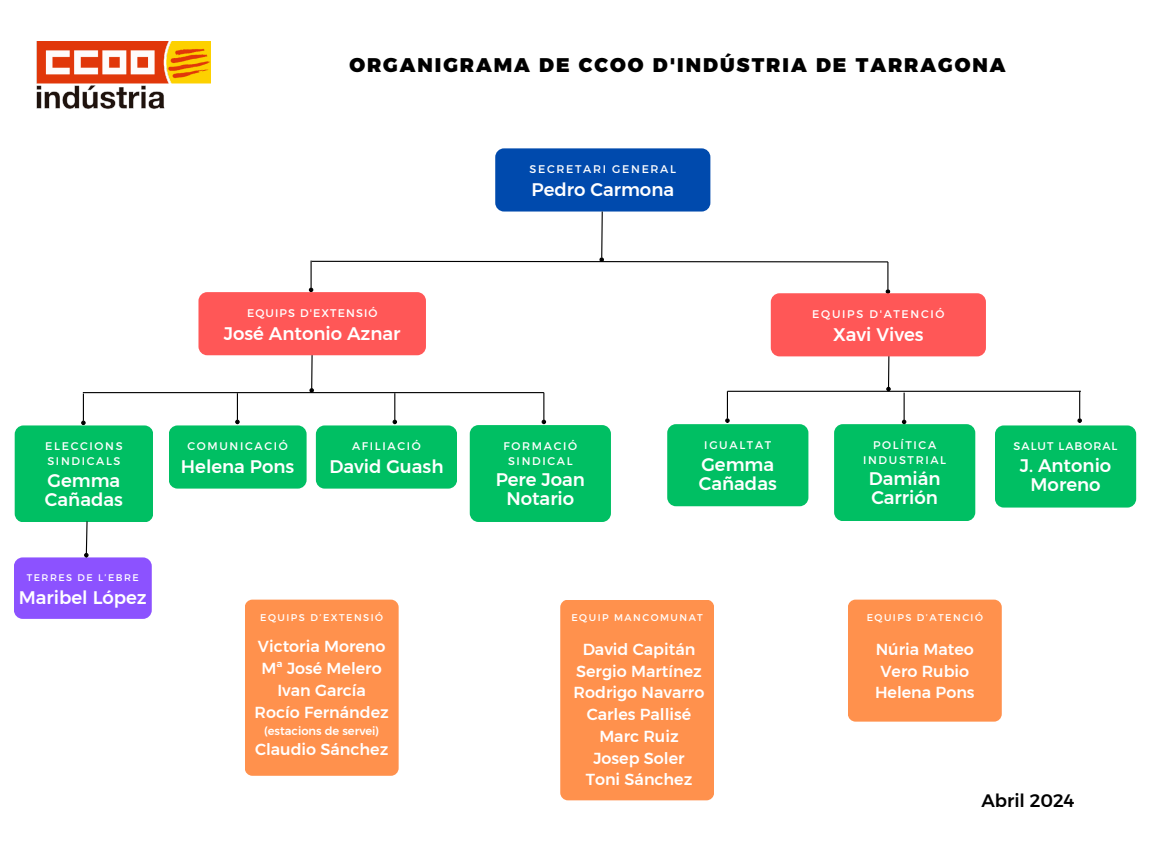
<style>
.page{position:relative;width:1152px;height:864px;background:#fff}
.page>*{position:absolute;margin:0;border:0;box-sizing:border-box;transform-origin:0 0}
.t1{font:19.65px "Kief Montaser Black";letter-spacing:.1em;color:#000}
.t2{font:18.15px/19.2px "Kief Montaser Medium";color:#fff}
.t3{font:18px "Kief Montaser Medium";color:#000}
.t4{font:15.9px/21.8px "Kief Montaser Medium";color:#fff;text-align:center}
.t5{font:11.4px "Kief Montaser Medium";color:#fff}
.t6{font:11.1px/14.9px "Montserrat";letter-spacing:.15em;color:#fff;text-align:center}
.t7{font:11.1px "Montserrat";letter-spacing:.095em;color:#fff}
.t8{font:11.1px "Montserrat";letter-spacing:.09em;color:#fff}
.t9{font:9.75px "Montserrat";letter-spacing:.15em;color:#fff}
.t10{font:9.6px "Montserrat";letter-spacing:.15em;color:#fff}
</style>
<div class="page">
<div style="left:495px;top:148px;width:215px;height:64px;background:#004aad;border-radius:9px"></div>
<img style="left:36px;top:41px;width:174px;height:68px">
<div style="left:15px;top:425px;width:138px;height:97px;background:#00bf63;border-radius:9px"></div>
<div style="left:169px;top:425px;width:138px;height:64px;background:#00bf63;border-radius:9px"></div>
<div style="left:316px;top:425px;width:141px;height:64px;background:#00bf63;border-radius:9px"></div>
<svg style="left:309px;top:210px;width:581px;height:84px"></svg>
<hr style="left:727px;top:391px;width:354px;height:1px;background:#000">
<svg style="left:886px;top:356px;width:5px;height:35px"></svg>
<div style="left:771px;top:293px;width:215px;height:63px;background:#ff5757;border-radius:9px"></div>
<svg style="left:725px;top:391px;width:5px;height:32px"></svg>
<svg style="left:1077px;top:391px;width:5px;height:32px"></svg>
<hr style="left:83px;top:392px;width:461px;height:1px;background:#000">
<svg style="left:309px;top:355px;width:5px;height:38px"></svg>
<div style="left:198px;top:292px;width:228px;height:63px;background:#ff5757;border-radius:9px"></div>
<svg style="left:81px;top:394px;width:5px;height:31px"></svg>
<svg style="left:235px;top:393px;width:5px;height:31px"></svg>
<div style="left:834px;top:424px;width:141px;height:97px;background:#00bf63;border-radius:9px"></div>
<div style="left:995px;top:425px;width:141px;height:83px;background:#00bf63;border-radius:9px"></div>
<div style="left:667px;top:424px;width:141px;height:82px;background:#00bf63;border-radius:9px"></div>
<div style="left:470px;top:425px;width:141px;height:97px;background:#00bf63;border-radius:9px"></div>
<div style="left:560px;top:600px;width:154px;height:200px;background:#ff914d;border-radius:8px"></div>
<svg style="left:393px;top:393px;width:4px;height:31px"></svg>
<svg style="left:542px;top:393px;width:4px;height:31px"></svg>
<svg style="left:902px;top:393px;width:4px;height:31px"></svg>
<div style="left:14px;top:557px;width:138px;height:62px;background:#8c52ff;border-radius:9px"></div>
<svg style="left:84px;top:521px;width:5px;height:36px"></svg>
<div style="left:245px;top:600px;width:154px;height:176px;background:#ff914d;border-radius:8px"></div>
<div style="left:848px;top:600px;width:154px;height:122px;background:#ff914d;border-radius:8px"></div>
<h2 class="t1" style="left:349px;top:53px;width:658px">ORGANIGRAMA DE CCOO D'INDÚSTRIA DE TARRAGONA</h2>
<h1 class="t6" style="left:529px;top:161px;width:148px">SECRETARI GENERAL</h1>
<p class="t2" style="left:531px;top:180px;width:144px">Pedro Carmona</p>
<h3 class="t7" style="left:247px;top:306px;width:132px">EQUIPS D'EXTENSIÓ</h3>
<h5 class="t2" style="left:224px;top:324px;width:178px">José Antonio Aznar</h5>
<h2 class="t6" style="left:45px;top:438px;width:79px;text-align:left">ELECCIONS<br>SINDICALS</h2>
<h5 class="t2" style="left:45px;top:471px;width:79px">Gemma<br>Cañadas</h5>
<p class="t10" style="left:27px;top:571px;width:113px">TERRES DE L’EBRE</p>
<h6 class="t2" style="left:19px;top:587px;width:129px">Maribel López</h6>
<h2 class="t6" style="left:188px;top:438px;width:102px">COMUNICACIÓ</h2>
<h5 class="t2" style="left:181px;top:457px;width:115px">Helena Pons</h5>
<h3 class="t6" style="left:352px;top:438px;width:70px">AFILIACIÓ</h3>
<h5 class="t2" style="left:329px;top:457px;width:116px">David Guash</h5>
<p class="t9" style="left:260px;top:612px;width:124px">EQUIPS D’EXTENSIÓ</p>
<h4 class="t4" style="left:255px;top:636px;width:136px">Victoria Moreno<br>Mª José Melero<br>Ivan García<br>Rocío Fernández</h4>
<h4 class="t5" style="left:264px;top:724px;width:117px">(estacions de servei)</h4>
<h4 class="t4" style="left:255px;top:739px;width:135px">Claudio Sánchez</h4>
<h3 class="t6" style="left:504px;top:438px;width:75px">FORMACIÓ<br>SINDICAL</h3>
<h5 class="t2" style="left:496px;top:470px;width:91px;text-align:center">Pere Joan<br>Notario</h5>
<h3 class="t6" style="left:812px;top:306px;width:134px">EQUIPS D'ATENCIÓ</h3>
<h5 class="t2" style="left:833px;top:325px;width:92px">Xavi Vives</h5>
<h2 class="t6" style="left:704px;top:437px;width:69px">IGUALTAT</h2>
<h5 class="t2" style="left:699px;top:454px;width:79px">Gemma<br>Cañadas</h5>
<h2 class="t6" style="left:863px;top:437px;width:85px">POLÍTICA<br>INDUSTRIAL</h2>
<h5 class="t2" style="left:869px;top:469px;width:73px">Damián<br>Carrión</h5>
<h3 class="t8" style="left:1014px;top:439px;width:105px">SALUT LABORAL</h3>
<h5 class="t2" style="left:1020px;top:456px;width:93px;text-align:center">J. Antonio<br>Moreno</h5>
<h2 class="t9" style="left:571px;top:612px;width:133px">EQUIP MANCOMUNAT</h2>
<p class="t4" style="left:574px;top:638px;width:132px">David Capitán<br>Sergio Martínez<br>Rodrigo Navarro<br>Carles Pallisé<br>Marc Ruiz<br>Josep Soler<br>Toni Sánchez</p>
<h3 class="t9" style="left:867px;top:612px;width:118px">EQUIPS D’ATENCIÓ</h3>
<h4 class="t4" style="left:875px;top:638px;width:101px">Núria Mateo<br>Vero Rubio<br>Helena Pons</h4>
<p class="t3" style="left:981px;top:790px;width:95px">Abril 2024</p>
</div>
